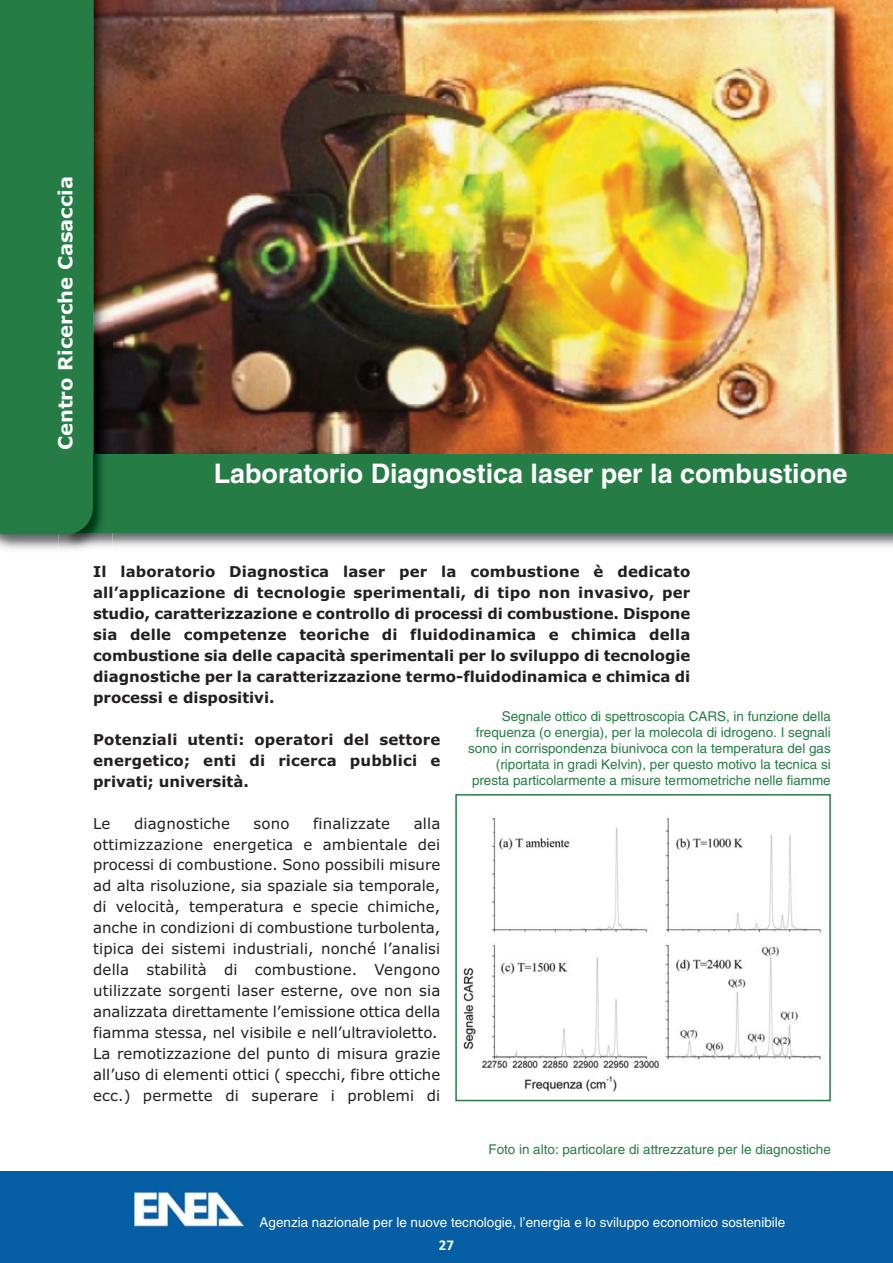
<style>
.page{position:relative;width:893px;height:1263px;background:#fff}
.page>*{position:absolute;margin:0;border:0;box-sizing:border-box;transform-origin:0 0}
.t1{font:700 27px "Helvetica";color:#fff}
.t2{font:700 19.5px "Verdana";color:#fff}
.t3{font:15px/21px "Verdana";letter-spacing:.005em;color:#231f20}
.t4{font:700 15px/21px "Verdana";color:#231f20;text-align:justify}
.t5{font:700 15px "Calibri";color:#fff}
.t6{font:13.5px/16.2px "Helvetica";color:#257d45;text-align:right}
.t7{font:13.5px "Helvetica";color:#fff}
</style>
<div class="page">
<img style="left:113px;top:1px;width:780px;height:447px">
<img style="left:113px;top:448px;width:780px;height:6px">
<div style="left:65px;top:454px;width:828px;height:79px;background:#257d45"></div>
<div style="left:0;top:1172px;width:893px;height:90px;background:#065ea5"></div>
<img style="left:463px;top:818px;width:358px;height:274px">
<div style="left:455px;top:794px;width:376px;height:307px;border:1px solid #257d45"></div>
<img style="left:0;top:534px;width:58px;height:16px">
<img style="left:93px;top:1px;width:20px;height:447px">
<img style="left:58px;top:448px;width:55px;height:104px">
<img style="left:94px;top:448px;width:19px;height:6px">
<img style="left:93px;top:454px;width:20px;height:79px">
<div style="left:0;top:1px;width:93px;height:533px;background:#257d45"></div>
<h2 class="t2" style="left:58px;top:450px;width:276px;rotate:-90deg">Centro Ricerche Casaccia</h2>
<h1 class="t1" style="left:214px;top:464px;width:635px">Laboratorio Diagnostica laser per la combustione</h1>
<p class="t4" style="left:93px;top:562px;width:599px">Il laboratorio Diagnostica laser per la combustione è dedicato all’applicazione di tecnologie sperimentali, di tipo non invasivo, per studio, caratterizzazione e controllo di processi di combustione. Dispone sia delle competenze teoriche di fluidodinamica e chimica della combustione sia delle capacità sperimentali per lo sviluppo di tecnologie diagnostiche per la caratterizzazione termo-fluidodinamica e chimica di processi e dispositivi.</p>
<p class="t4" style="left:93px;top:730px;width:349px">Potenziali utenti: operatori del settore energetico; enti di ricerca pubblici e privati; università.</p>
<p class="t3" style="left:93px;top:814px;width:19px">Le</p>
<p class="t3" style="left:134px;top:814px;width:97px">diagnostiche</p>
<p class="t3" style="left:254px;top:814px;width:37px">sono</p>
<p class="t3" style="left:313px;top:814px;width:79px">finalizzate</p>
<p class="t6" style="left:468px;top:709px;width:364px">Segnale ottico di spettroscopia CARS, in funzione della frequenza (o energia), per la molecola di idrogeno. I segnali sono in corrispondenza biunivoca con la temperatura del gas (riportata in gradi Kelvin), per questo motivo la tecnica si presta particolarmente a misure termometriche nelle fiamme</p>
<p class="t3" style="left:93px;top:814px;width:349px;text-indent:320px">alla ottimizzazione energetica e ambientale dei processi di combustione. Sono possibili misure ad alta risoluzione, sia spaziale sia temporale, di velocità, temperatura e specie chimiche, anche in condizioni di combustione turbolenta, tipica dei sistemi industriali, nonché l’analisi della stabilità di combustione. Vengono utilizzate sorgenti laser esterne, ove non sia analizzata direttamente l’emissione ottica della fiamma stessa, nel visibile e nell’ultravioletto.<br>La remotizzazione del punto di misura grazie all’uso di elementi ottici ( specchi, fibre ottiche ecc.) permette di superare i problemi di</p>
<p class="t6" style="left:488px;top:1143px;width:344px">Foto in alto: particolare di attrezzature per le diagnostiche</p>
<p class="t7" style="left:260px;top:1218px;width:527px">Agenzia nazionale per le nuove tecnologie, l’energia e lo sviluppo economico sostenibile</p>
<p class="t5" style="left:439px;top:1236px;width:17px">27</p>
</div>
